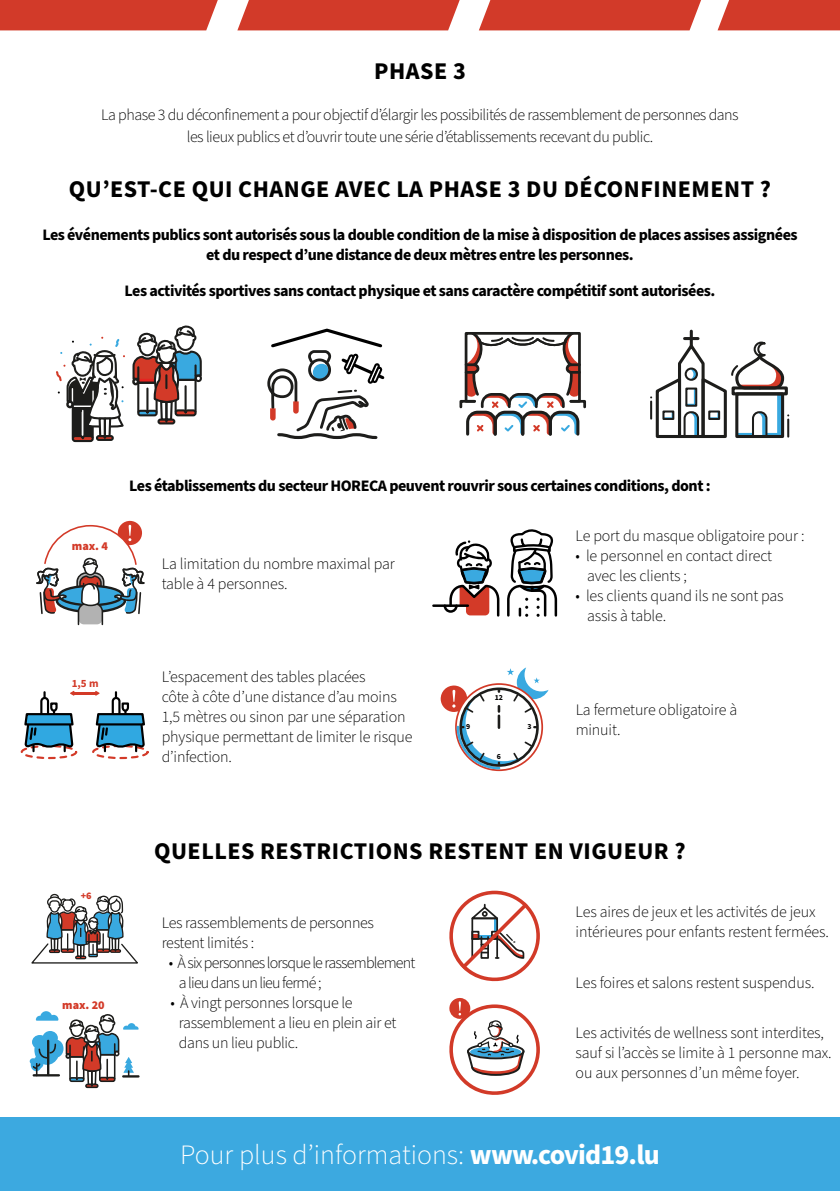
<style>
.page{position:relative;width:840px;height:1191px;background:#fff}
.page>*{position:absolute;margin:0;border:0;box-sizing:border-box;transform-origin:0 0}
.t1{font:300 28px "Source Sans Pro";color:#fff}
.t2{font:700 24px "Source Sans Pro";letter-spacing:.02em;color:#000}
.t3{font:300 16px/20px "Source Sans Pro";letter-spacing:-.02em;color:#000}
.t4{font:700 16px/20px "Source Sans Pro";letter-spacing:-.03em;color:#000;text-align:center}
.t5{font:300 16px/20px "Source Sans Pro";letter-spacing:-.05em;color:#000}
.t6{font:900 12.2px "Source Sans Pro";color:#d33a28}
.t7{font:900 12px "Source Sans Pro";color:#d33a28}
.t8{font:900 10.2px "Source Sans Pro";color:#d33a28}
.t9{font:700 7.8px "Source Sans Pro";color:#000}
.s1{font-weight:700}
</style>
<div class="page">
<div style="left:0;top:1117px;width:839px;height:74px;background:#3ca9e0"></div>
<div style="left:717px;top:0;width:122px;height:30px;background:#d23a29"></div>
<div style="left:479px;top:0;width:221px;height:30px;background:#d23a29"></div>
<div style="left:237px;top:0;width:222px;height:30px;background:#d23a29"></div>
<div style="left:0;top:0;width:218px;height:30px;background:#d23a29"></div>
<hr style="left:433px;top:604px;width:34px;height:3px;background:#000">
<svg style="left:442px;top:529px;width:114px;height:88px"></svg>
<div style="left:21px;top:745px;width:56px;height:14px;border:2px dashed #d33a28;border-radius:50%"></div>
<div style="left:92px;top:745px;width:56px;height:14px;border:2px dashed #d33a28;border-radius:50%"></div>
<svg style="left:36px;top:521px;width:108px;height:104px"></svg>
<hr style="left:689px;top:331px;width:3px;height:16px;background:#1d1d1b">
<svg style="left:650px;top:337px;width:138px;height:101px"></svg>
<div style="left:684px;top:367px;width:13px;height:14px;border:2px solid #1d1d1b;border-radius:50%"></div>
<svg style="left:267px;top:328px;width:117px;height:111px"></svg>
<svg style="left:459px;top:332px;width:126px;height:104px"></svg>
<svg style="left:132px;top:325px;width:70px;height:100px"></svg>
<svg style="left:56px;top:336px;width:69px;height:106px"></svg>
<svg style="left:440px;top:667px;width:108px;height:103px"></svg>
<svg style="left:31px;top:893px;width:107px;height:70px"></svg>
<svg style="left:30px;top:1011px;width:108px;height:77px"></svg>
<svg style="left:449px;top:890px;width:90px;height:91px"></svg>
<svg style="left:449px;top:998px;width:90px;height:97px"></svg>
<svg style="left:23px;top:690px;width:123px;height:61px"></svg>
<h2 class="t2" style="left:374px;top:55px;width:93px">PHASE 3</h2>
<p class="t3" style="left:101px;top:104px;width:638px;line-height:22px;text-align:center">La phase 3 du déconfinement a pour objectif d’élargir les possibilités de rassemblement de personnes dans les lieux publics et d’ouvrir toute une série d’établissements recevant du public.</p>
<h2 class="t2" style="left:69px;top:173px;width:703px">QU’EST-CE QUI CHANGE AVEC LA PHASE 3 DU DÉCONFINEMENT ?</h2>
<p class="t4" style="left:42px;top:225px;width:756px">Les événements publics sont autorisés sous la double condition de la mise à disposition de places assises assignées et du respect d’une distance de deux mètres entre les personnes.</p>
<p class="t4" style="left:124px;top:281px;width:592px">Les activités sportives sans contact physique et sans caractère compétitif sont autorisées.</p>
<p class="t6" style="left:72px;top:537px;width:38px">max. 4</p>
<p class="t4" style="left:129px;top:476px;width:582px">Les établissements du secteur HORECA peuvent rouvrir sous certaines conditions, dont :</p>
<p class="t3" style="left:162px;top:554px;width:234px">La limitation du nombre maximal par table à 4 personnes.</p>
<p class="t3" style="left:162px;top:667px;width:252px">L’espacement des tables placées<br>côte à côte d’une distance d’au moins<br>1,5 mètres ou sinon par une séparation physique permettant de limiter le risque d’infection.</p>
<p class="t9" style="left:494px;top:692px;width:10px">12</p>
<p class="t9" style="left:466px;top:721px;width:6px">9</p>
<p class="t9" style="left:527px;top:721px;width:6px">3</p>
<p class="t9" style="left:496px;top:751px;width:6px">6</p>
<p class="t3" style="left:575px;top:526px;width:230px">Le port du masque obligatoire pour :</p>
<p class="t3" style="left:586px;top:546px;width:186px;text-indent:-11px">• le personnel en contact direct avec les clients ;</p>
<p class="t3" style="left:586px;top:586px;width:198px;text-indent:-11px">• les clients quand ils ne sont pas assis à table.</p>
<p class="t3" style="left:575px;top:700px;width:163px">La fermeture obligatoire à minuit.</p>
<p class="t8" style="left:81px;top:888px;width:12px">+6</p>
<p class="t7" style="left:62px;top:996px;width:44px">max. 20</p>
<h2 class="t2" style="left:154px;top:834px;width:533px">QUELLES RESTRICTIONS RESTENT EN VIGUEUR ?</h2>
<p class="t3" style="left:162px;top:913px;width:214px">Les rassemblements de personnes restent limités :</p>
<p class="t5" style="left:179px;top:953px;width:238px;text-indent:-10px">• À six personnes lorsque le rassemblement a lieu dans un lieu fermé;</p>
<p class="t3" style="left:179px;top:993px;width:219px;text-indent:-8px">• À vingt personnes lorsque le rassemblement a lieu en plein air et dans un lieu public.</p>
<p class="t3" style="left:575px;top:901px;width:254px">Les aires de jeux et les activités de jeux intérieures pour enfants restent fermées.</p>
<p class="t3" style="left:575px;top:973px;width:240px">Les foires et salons restent suspendus.</p>
<p class="t3" style="left:575px;top:1023px;width:257px">Les activités de wellness sont interdites, sauf si l’accès se limite à 1 personne max. ou aux personnes d’un même foyer.</p>
<h1 class="t1" style="left:180px;top:1136px;width:480px">Pour plus d’informations: <span class="s1">www.covid19.lu</span></h1>
</div>
